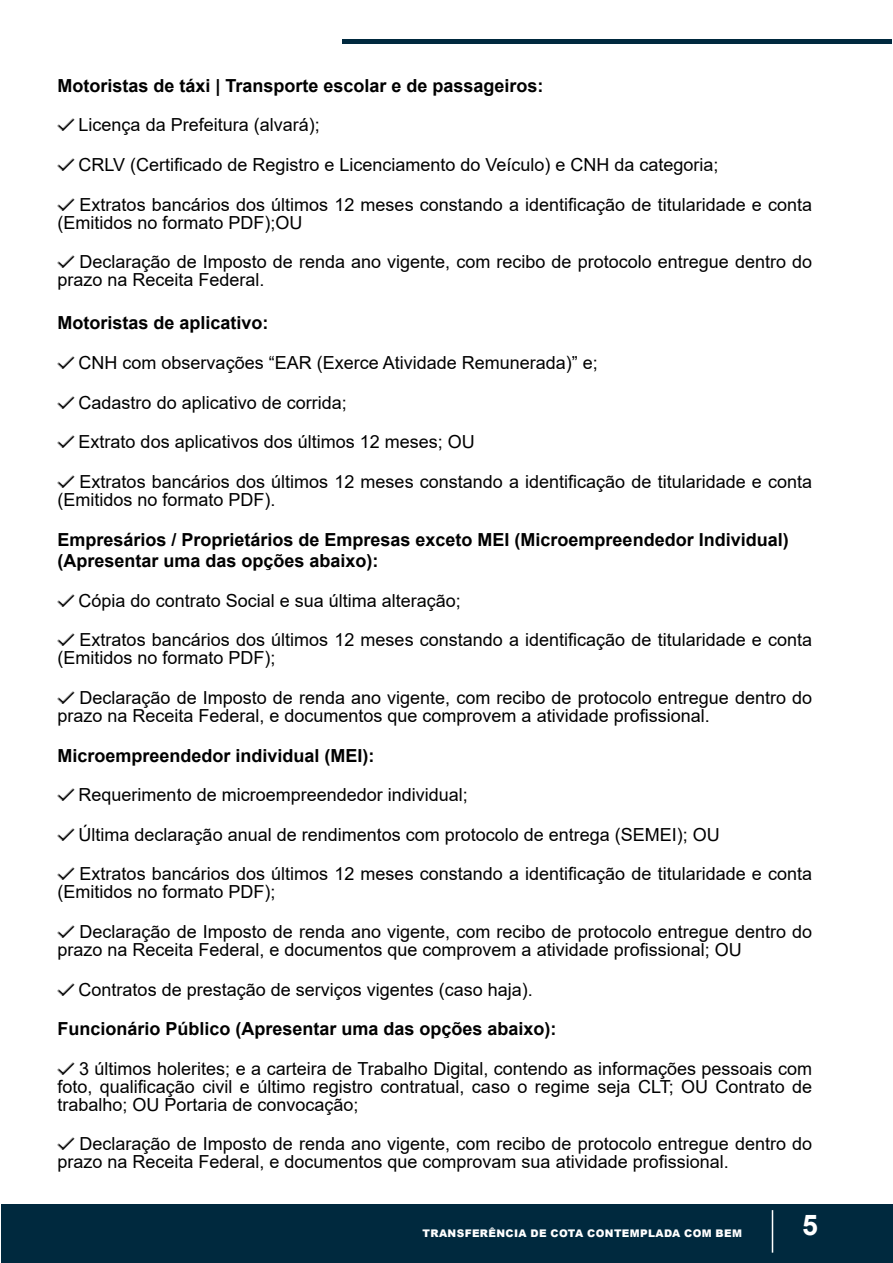
<style>
.page{position:relative;width:893px;height:1263px;background:#fff}
.page>*{position:absolute;margin:0;border:0;box-sizing:border-box;transform-origin:0 0}
.t1{font:700 28.5px "Arial";color:#fff}
.t2{font:18px/18px "Arial";color:#000}
.t3{font:700 18px/21.6px "Arial";color:#000}
.t4{font:900 10.5px "Arial";letter-spacing:.035em;color:#fff}
</style>
<div class="page">
<div style="left:1px;top:1204px;width:891px;height:58px;background:#00293e"></div>
<hr style="left:342px;top:40px;width:550px;height:4px;background:#00293e">
<hr style="left:772px;top:1210px;width:1px;height:42px;background:#fff">
<p class="t3" style="left:57px;top:75px;width:488px">Motoristas de táxi | Transporte escolar e de passageiros:</p>
<p class="t2" style="left:79px;top:105px;width:641px;line-height:39.6px">Licença da Prefeitura (alvará);<br>CRLV (Certificado de Registro e Licenciamento do Veículo) e CNH da categoria;</p>
<p class="t2" style="left:57px;top:195px;width:756px;text-indent:22px">Extratos bancários dos últimos 12 meses constando a identificação de titularidade e conta (Emitidos no formato PDF);OU</p>
<p class="t2" style="left:57px;top:253px;width:756px;text-indent:22px">Declaração de Imposto de renda ano vigente, com recibo de protocolo entregue dentro do prazo na Receita Federal.</p>
<p class="t3" style="left:57px;top:313px;width:213px">Motoristas de aplicativo:</p>
<p class="t2" style="left:79px;top:354px;width:521px">CNH com observações “EAR (Exerce Atividade Remunerada)” e;</p>
<p class="t2" style="left:79px;top:382px;width:398px;line-height:39.6px">Cadastro do aplicativo de corrida;<br>Extrato dos aplicativos dos últimos 12 meses; OU</p>
<p class="t2" style="left:57px;top:472px;width:756px;text-indent:22px">Extratos bancários dos últimos 12 meses constando a identificação de titularidade e conta (Emitidos no formato PDF).</p>
<p class="t3" style="left:57px;top:529px;width:733px">Empresários / Proprietários de Empresas exceto MEI (Microempreendedor Individual) (Apresentar uma das opções abaixo):</p>
<p class="t2" style="left:79px;top:591px;width:384px">Cópia do contrato Social e sua última alteração;</p>
<p class="t2" style="left:57px;top:631px;width:756px;text-indent:22px">Extratos bancários dos últimos 12 meses constando a identificação de titularidade e conta (Emitidos no formato PDF);</p>
<p class="t2" style="left:57px;top:688px;width:756px;text-indent:22px">Declaração de Imposto de renda ano vigente, com recibo de protocolo entregue dentro do prazo na Receita Federal, e documentos que comprovem a atividade profissional.</p>
<p class="t3" style="left:57px;top:745px;width:319px">Microempreendedor individual (MEI):</p>
<p class="t2" style="left:79px;top:786px;width:391px">Requerimento de microempreendedor individual;</p>
<p class="t2" style="left:79px;top:825px;width:643px">Última declaração anual de rendimentos com protocolo de entrega (SEMEI); OU</p>
<p class="t2" style="left:57px;top:865px;width:756px;text-indent:22px">Extratos bancários dos últimos 12 meses constando a identificação de titularidade e conta (Emitidos no formato PDF);</p>
<p class="t2" style="left:57px;top:922px;width:756px;text-indent:22px">Declaração de Imposto de renda ano vigente, com recibo de protocolo entregue dentro do prazo na Receita Federal, e documentos que comprovem a atividade profissional; OU</p>
<p class="t2" style="left:79px;top:980px;width:456px">Contratos de prestação de serviços vigentes (caso haja).</p>
<p class="t3" style="left:57px;top:1018px;width:501px">Funcionário Público (Apresentar uma das opções abaixo):</p>
<p class="t2" style="left:57px;top:1059px;width:756px;text-align:justify;text-indent:22px">3 últimos holerites; e a carteira de Trabalho Digital, contendo as informações pessoais com foto, qualificação civil e último registro contratual, caso o regime seja CLT; OU Contrato de trabalho; OU Portaria de convocação;</p>
<p class="t2" style="left:57px;top:1135px;width:756px;text-indent:22px">Declaração de Imposto de renda ano vigente, com recibo de protocolo entregue dentro do prazo na Receita Federal, e documentos que comprovam sua atividade profissional.</p>
<p class="t4" style="left:423px;top:1225px;width:321px">TRANSFERÊNCIA DE COTA CONTEMPLADA COM BEM</p>
<h1 class="t1" style="left:802px;top:1205px;width:17px">5</h1>
</div>
